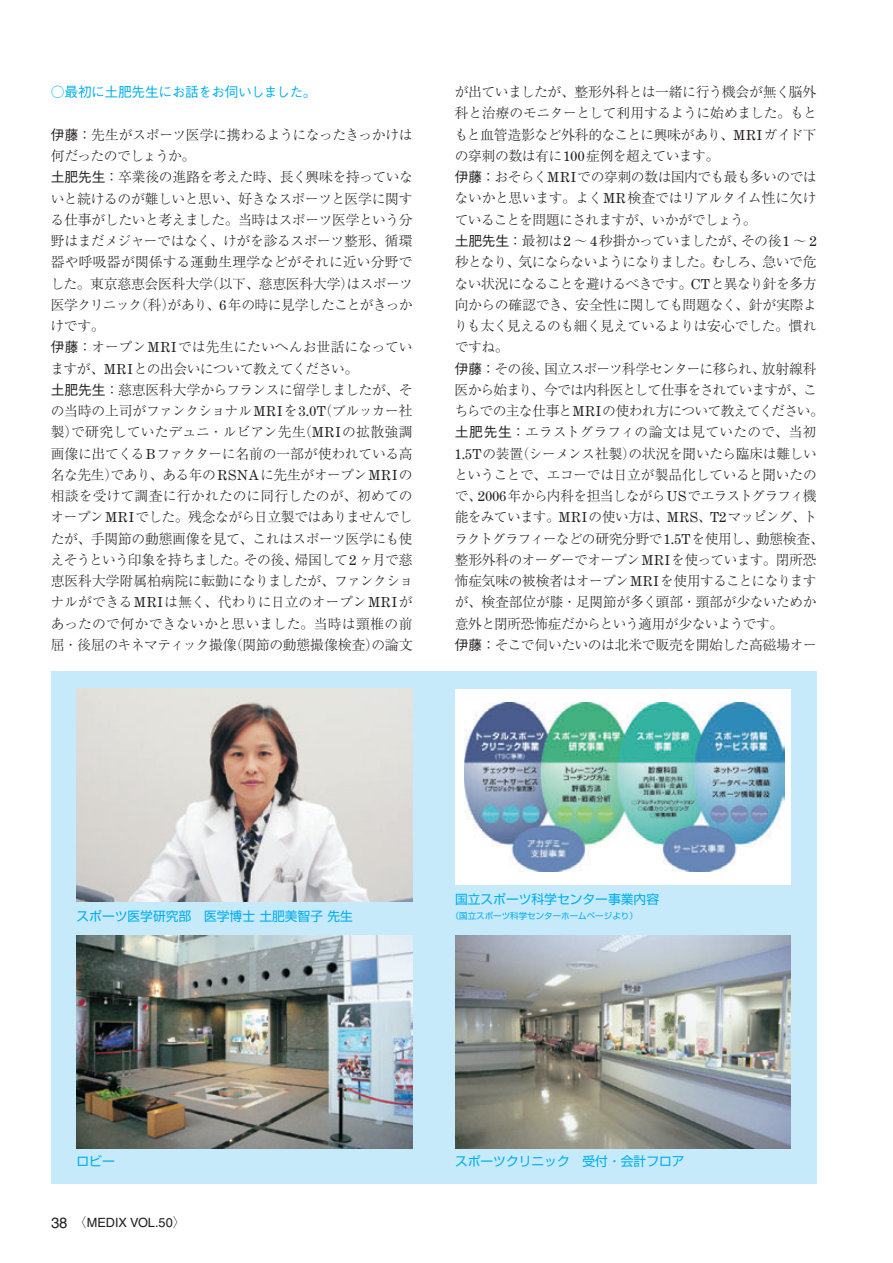
<style>
.page{position:relative;width:893px;height:1263px;background:#fff}
.page>*{position:absolute;margin:0;border:0;box-sizing:border-box;transform-origin:0 0}
.t1{font:300 13.8px/21.3px "Ryumin Pro";letter-spacing:-.03em;color:#231f20}
.t2{font:500 13.8px "Gothic BBB Pro";letter-spacing:-.045em;color:#00aeef}
.t3{font:12.75px "Shin Go Pro";color:#00aeef}
.t4{font:12.75px "Helvetica";color:#231f20}
.t5{font:8.55px "Shin Go Pro";color:#00aeef}
.s1{font-family:"Gothic BBB Pro";font-weight:500}
.s2{font-family:"Century Expanded";font-weight:400}
.s3{font-size:14.85px}
.s4{font-family:"Ryumin Pro";font-weight:300}
</style>
<div class="page">
<div style="left:51px;top:671px;width:765px;height:512px;background:#c6eafa"></div>
<img style="left:77px;top:936px;width:335px;height:212px">
<img style="left:77px;top:689px;width:335px;height:212px">
<div style="left:455px;top:689px;width:336px;height:195px;background:#fff"></div>
<img style="left:465px;top:702px;width:319px;height:169px">
<img style="left:455px;top:936px;width:336px;height:212px">
<p class="t2" style="left:51px;top:81px;width:267px">○最初に土肥先生にお話をお伺いしました。</p>
<p class="t1" style="left:50px;top:123px;width:364px"><span class="s1">伊藤：</span>先生がスポーツ医学に携わるようになったきっかけは何だったのでしょうか。<br><span class="s1">土肥先生：</span>卒業後の進路を考えた時、長く興味を持っていないと続けるのが難しいと思い、好きなスポーツと医学に関する仕事がしたいと考えました。当時はスポーツ医学という分野はまだメジャーではなく、けがを診るスポーツ整形、循環器や呼吸器が関係する運動生理学などがそれに近い分野でした。東京慈恵会医科大学（以下、慈恵医科大学）はスポーツ医学クリニック（科）があり、<span class="s2">6</span>年の時に見学したことがきっかけです。<br><span class="s1">伊藤：</span>オープン<span class="s2">MRI</span>では先生にたいへんお世話になっていますが、<span class="s2">MRI</span>との出会いについて教えてください。<br><span class="s1">土肥先生：</span>慈恵医科大学からフランスに留学しましたが、その当時の上司がファンクショナル<span class="s2">MRI</span>を<span class="s2">3.0T</span>（ブルッカー社製）で研究していたデュニ・ルビアン先生（<span class="s2">MRI</span>の拡散強調画像に出てくる<span class="s2">B</span>ファクターに名前の一部が使われている高名な先生）であり、ある年の<span class="s2">RSNA</span>に先生がオープン<span class="s2">MRI</span>の相談を受けて調査に行かれたのに同行したのが、初めてのオープン<span class="s2">MRI</span>でした。残念ながら日立製ではありませんでしたが、手関節の動態画像を見て、これはスポーツ医学にも使えそうという印象を持ちました。その後、帰国して<span class="s2">2</span> ヶ月で慈恵医科大学附属柏病院に転勤になりましたが、ファンクショナルができる<span class="s2">MRI</span>は無く、代わりに日立のオープン<span class="s2">MRI</span>があったので何かできないかと思いました。当時は頸椎の前屈・後屈のキネマティック撮像（関節の動態撮像検査）の論文</p>
<p class="t1" style="left:454px;top:80px;width:371px">が出ていましたが、整形外科とは一緒に行う機会が無く脳外科と治療のモニターとして利用するように始めました。もともと血管造影など外科的なことに興味があり、<span class="s2">MRI</span>ガイド下の穿刺の数は有に<span class="s2">100</span>症例を超えています。<br><span class="s1">伊藤：</span>おそらく<span class="s2">MRI</span>での穿刺の数は国内でも最も多いのではないかと思います。よく<span class="s2">MR</span>検査ではリアルタイム性に欠けていることを問題にされますが、いかがでしょう。<br><span class="s1">土肥先生：</span>最初は<span class="s2">2</span> ～ <span class="s2">4</span>秒掛かっていましたが、その後<span class="s2">1</span> ～ <span class="s2">2</span>秒となり、気にならないようになりました。むしろ、急いで危ない状況になることを避けるべきです。<span class="s2">CT</span>と異なり針を多方向からの確認でき、安全性に関しても問題なく、針が実際よりも太く見えるのも細く見えているよりは安心でした。慣れですね。<br><span class="s1">伊藤：</span>その後、国立スポーツ科学センターに移られ、放射線科医から始まり、今では内科医として仕事をされていますが、こちらでの主な仕事と<span class="s2">MRI</span>の使われ方について教えてください。<span class="s1">土肥先生：</span>エラストグラフィの論文は見ていたので、当初<br><span class="s2">1.5T</span>の装置（シーメンス社製）の状況を聞いたら臨床は難しいということで、エコーでは日立が製品化していると聞いたので、<span class="s2">2006</span>年から内科を担当しながら<span class="s2">US</span>でエラストグラフィ機能をみています。<span class="s2">MRI</span>の使い方は、<span class="s2">MRS</span>、<span class="s2">T2</span>マッピング、トラクトグラフィーなどの研究分野で<span class="s2">1.5T</span>を使用し、動態検査、整形外科のオーダーでオープン<span class="s2">MRI</span>を使っています。閉所恐怖症気味の被検者はオープン<span class="s2">MRI</span>を使用することになりますが、検査部位が膝・足関節が多く頭部・頸部が少ないためか意外と閉所恐怖症だからという適用が少ないようです。<br><span class="s1">伊藤：</span>そこで伺いたいのは北米で販売を開始した高磁場オー</p>
<p class="t3" style="left:77px;top:906px;width:278px">スポーツ医学研究部　医学博士 土肥美智子 先生</p>
<p class="t3" style="left:77px;top:1151px;width:40px">ロビー</p>
<p class="t4" style="left:51px;top:1215px;width:136px"><span class="s3">38</span><span class="s4">　〈</span>MEDIX VOL.50<span class="s4">〉</span></p>
<p class="t3" style="left:455px;top:889px;width:206px">国立スポーツ科学センター事業内容</p>
<p class="t5" style="left:451px;top:909px;width:189px">（国立スポーツ科学センターホームページより）</p>
<p class="t3" style="left:455px;top:1151px;width:231px">スポーツクリニック　受付・会計フロア</p>
</div>
